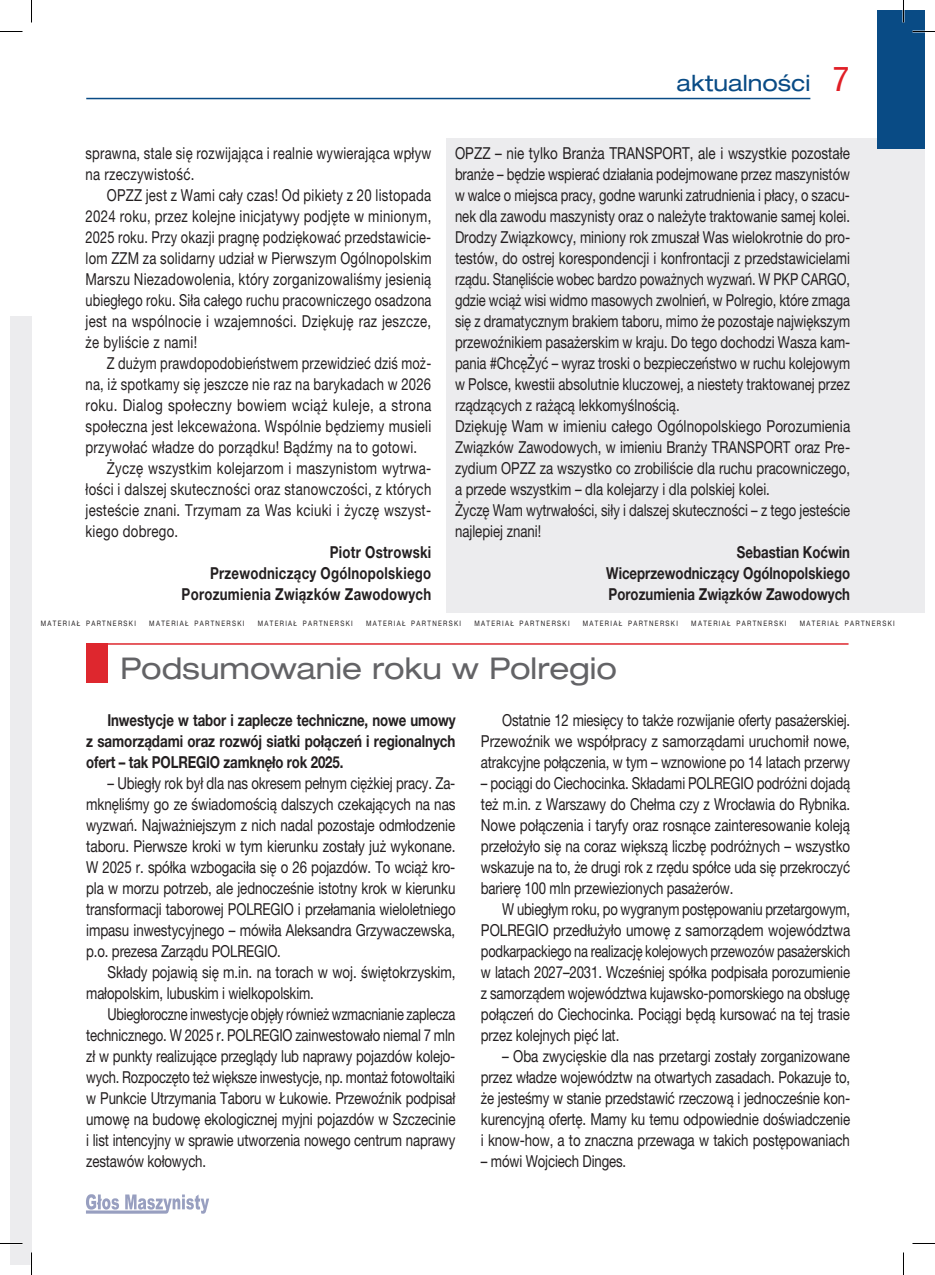
<style>
.page{position:relative;width:935px;height:1275px;background:#fff}
.page>*{position:absolute;margin:0;border:0;box-sizing:border-box;transform-origin:0 0}
.t1{font:expanded 30px "Helvetica Neue LT Pro";color:#636366}
.t2{font:expanded 22.5px "Helvetica Neue LT Pro";color:#094b85}
.t3{font:16.5px/21px "Helvetica Neue LT Pro";color:#231f20;scale:.81 1}
.t4{font:16.5px/21px "Helvetica Neue LT Pro";color:#231f20;text-align:justify;scale:.8 1}
.t5{font:16.5px/21px "Helvetica Neue LT Pro";color:#231f20;scale:.79 1}
.t6{font:16.5px/21px "Helvetica Neue LT Pro";color:#231f20;text-align:justify;scale:.78 1}
.t7{font:16.5px "Helvetica Neue LT Pro";letter-spacing:.02em;color:#231f20;scale:.8 1}
.t8{font:700 16.5px/21px "Helvetica Neue LT Pro";color:#231f20;text-align:justify;scale:.8 1}
.t9{font:700 16.5px/21px "Helvetica Neue LT Pro";letter-spacing:.02em;color:#231f20;text-align:right;scale:.8 1}
.t10{font:16.5px "Helvetica Neue LT Pro";letter-spacing:.025em;color:#231f20;scale:.82 1}
.t11{font:7.5px "Helvetica Neue LT Pro";letter-spacing:.215em;color:#231f20;scale:.82 1}
.s1{font-stretch:condensed;font-size:34.5px;color:#e01f26}
</style>
<div class="page">
<svg style="left:86px;top:1194px;width:123px;height:20px"></svg>
<div style="left:446px;top:138px;width:478px;height:475px;background:#ececee"></div>
<div style="left:877px;top:10px;width:47px;height:138px;background:#094b85"></div>
<hr style="left:86px;top:98px;width:724px;height:1px;background:#094b85">
<hr style="left:86px;top:643px;width:762px;height:2px;background:#de272e">
<div style="left:86px;top:644px;width:21px;height:39px;background:#de272e"></div>
<hr style="left:902px;top:0;width:2px;height:22px;background:#fff">
<svg style="left:912px;top:31px;width:23px;height:1px"></svg>
<svg style="left:912px;top:1243px;width:23px;height:1px"></svg>
<svg style="left:0;top:0;width:32px;height:1275px"></svg>
<svg style="left:903px;top:0;width:1px;height:22px"></svg>
<svg style="left:903px;top:1252px;width:1px;height:23px"></svg>
<p class="t5" style="left:86px;top:142px;width:439px">sprawna, stale się rozwijająca i realnie wywierająca wpływ na rzeczywistość.</p>
<p class="t4" style="left:86px;top:184px;width:434px;text-indent:21px">OPZZ jest z Wami cały czas! Od pikiety z 20 listopada 2024 roku, przez kolejne inicjatywy podjęte w minionym, 2025 roku. Przy okazji pragnę podziękować przedstawicie&shy;lom ZZM za solidarny udział w Pierwszym Ogólnopolskim Marszu Niezadowolenia, który zorganizowaliśmy jesienią ubiegłego roku. Siła całego ruchu pracowniczego osadzona jest na wspólnocie i wzajemności. Dziękuję raz jeszcze, że byliście z nami!</p>
<p class="t6" style="left:107px;top:352px;width:417px">Z dużym prawdopodobieństwem przewidzieć dziś moż-</p>
<p class="t5" style="left:86px;top:373px;width:439px">na, iż spotkamy się jeszcze nie raz na barykadach w 2026</p>
<p class="t10" style="left:86px;top:395px;width:423px">roku. Dialog społeczny bowiem wciąż kuleje, a strona</p>
<p class="t7" style="left:86px;top:416px;width:434px">społeczna jest lekceważona. Wspólnie będziemy musieli</p>
<p class="t7" style="left:86px;top:437px;width:416px">przywołać władze do porządku! Bądźmy na to gotowi.</p>
<p class="t7" style="left:107px;top:458px;width:407px">Życzę wszystkim kolejarzom i maszynistom wytrwa-</p>
<p class="t7" style="left:86px;top:479px;width:434px">łości i dalszej skuteczności oraz stanowczości, z których</p>
<p class="t7" style="left:86px;top:500px;width:434px">jesteście znani. Trzymam za Was kciuki i życzę wszyst-</p>
<p class="t7" style="left:86px;top:521px;width:117px">kiego dobrego.</p>
<p class="t9" style="left:182px;top:541px;width:314px">Piotr Ostrowski<br>Przewodniczący Ogólnopolskiego<br>Porozumienia Związków Zawodowych</p>
<h2 class="t2" style="left:676px;top:69px;width:174px">aktualności <span class="s1">7</span></h2>
<p class="t3" style="left:455px;top:142px;width:489px">OPZZ – nie tylko Branża TRANSPORT, ale i wszystkie pozostałe branże – będzie wspierać działania podejmowane przez maszynistów w walce o miejsca pracy, godne warunki zatrudnienia i płacy, o szacu&shy;nek dla zawodu maszynisty oraz o należyte traktowanie samej kolei.<br>Drodzy Związkowcy, miniony rok zmuszał Was wielokrotnie do pro&shy;testów, do ostrej korespondencji i konfrontacji z przedstawicielami rządu. Stanęliście wobec bardzo poważnych wyzwań. W PKP CARGO, gdzie wciąż wisi widmo masowych zwolnień, w Polregio, które zmaga się z dramatycznym brakiem taboru, mimo że pozostaje największym przewoźnikiem pasażerskim w kraju. Do tego dochodzi Wasza kam&shy;pania #ChcęŻyć – wyraz troski o bezpieczeństwo w ruchu kolejowym w Polsce, kwestii absolutnie kluczowej, a niestety traktowanej przez rządzących z rażącą lekkomyślnością.<br>Dziękuję Wam w imieniu całego Ogólnopolskiego Porozumienia Związków Zawodowych, w imieniu Branży TRANSPORT oraz Pre&shy;zydium OPZZ za wszystko co zrobiliście dla ruchu pracowniczego, a przede wszystkim – dla kolejarzy i dla polskiej kolei.<br>Życzę Wam wytrwałości, siły i dalszej skuteczności – z tego jesteście najlepiej znani!</p>
<p class="t8" style="left:606px;top:541px;width:306px;text-indent:131px">Sebastian Koćwin Wiceprzewodniczący Ogólnopolskiego Porozumienia Związków Zawodowych</p>
<p class="t11" style="left:41px;top:618px;width:117px">MATERIAŁ PARTNERSKI</p>
<p class="t11" style="left:149px;top:618px;width:117px">MATERIAŁ PARTNERSKI</p>
<p class="t11" style="left:258px;top:618px;width:117px">MATERIAŁ PARTNERSKI</p>
<p class="t11" style="left:366px;top:618px;width:117px">MATERIAŁ PARTNERSKI</p>
<p class="t11" style="left:474px;top:618px;width:117px">MATERIAŁ PARTNERSKI</p>
<p class="t11" style="left:583px;top:618px;width:117px">MATERIAŁ PARTNERSKI</p>
<p class="t11" style="left:691px;top:618px;width:117px">MATERIAŁ PARTNERSKI</p>
<p class="t11" style="left:799px;top:618px;width:117px">MATERIAŁ PARTNERSKI</p>
<h1 class="t1" style="left:120px;top:649px;width:498px">Podsumowanie roku w Polregio</h1>
<p class="t8" style="left:86px;top:709px;width:463px;text-indent:21px">Inwestycje w tabor i zaplecze techniczne, nowe umowy z samorządami oraz rozwój siatki połączeń i regionalnych ofert – tak POLREGIO zamknęło rok 2025.</p>
<p class="t4" style="left:86px;top:772px;width:463px;text-indent:21px">– Ubiegły rok był dla nas okresem pełnym ciężkiej pracy. Za&shy;mknęliśmy go ze świadomością dalszych czekających na nas wyzwań. Najważniejszym z nich nadal pozostaje odmłodzenie taboru. Pierwsze kroki w tym kierunku zostały już wykonane.<br>W 2025 r. spółka wzbogaciła się o 26 pojazdów. To wciąż kro&shy;pla w morzu potrzeb, ale jednocześnie istotny krok w kierunku transformacji taborowej POLREGIO i przełamania wieloletniego impasu inwestycyjnego – mówiła Aleksandra Grzywaczewska, p.o. prezesa Zarządu POLREGIO.</p>
<p class="t3" style="left:86px;top:961px;width:457px;text-indent:21px">Składy pojawią się m.in. na torach w woj. świętokrzyskim, małopolskim, lubuskim i wielkopolskim.</p>
<p class="t6" style="left:86px;top:1003px;width:475px;text-indent:21px">Ubiegłoroczne inwestycje objęły również wzmacnianie zaplecza technicznego. W 2025 r. POLREGIO zainwestowało niemal 7 mln zł w punkty realizujące przeglądy lub naprawy pojazdów kolejo&shy;wych. Rozpoczęto też większe inwestycje, np. montaż fotowoltaiki w Punkcie Utrzymania Taboru w Łukowie. Przewoźnik podpisał umowę na budowę ekologicznej myjni pojazdów w Szczecinie i list intencyjny w sprawie utworzenia nowego centrum naprawy zestawów kołowych.</p>
<p class="t4" style="left:481px;top:709px;width:463px;text-indent:21px">Ostatnie 12 miesięcy to także rozwijanie oferty pasażerskiej.<br>Przewoźnik we współpracy z samorządami uruchomił nowe, atrakcyjne połączenia, w tym – wznowione po 14 latach przerwy</p>
<p class="t4" style="left:481px;top:772px;width:463px">– pociągi do Ciechocinka. Składami POLREGIO podróżni dojadą też m.in. z Warszawy do Chełma czy z Wrocławia do Rybnika.<br>Nowe połączenia i taryfy oraz rosnące zainteresowanie koleją przełożyło się na coraz większą liczbę podróżnych – wszystko wskazuje na to, że drugi rok z rzędu spółce uda się przekroczyć barierę 100 mln przewiezionych pasażerów.</p>
<p class="t5" style="left:481px;top:898px;width:469px;text-align:justify;text-indent:21px">W ubiegłym roku, po wygranym postępowaniu przetargowym, POLREGIO przedłużyło umowę z samorządem województwa podkarpackiego na realizację kolejowych przewozów pasażerskich w latach 2027–2031. Wcześniej spółka podpisała porozumienie z samorządem województwa kujawsko-pomorskiego na obsługę połączeń do Ciechocinka. Pociągi będą kursować na tej trasie przez kolejnych pięć lat.</p>
<p class="t3" style="left:481px;top:1045px;width:457px;text-align:justify;text-indent:21px">– Oba zwycięskie dla nas przetargi zostały zorganizowane przez władze województw na otwartych zasadach. Pokazuje to, że jesteśmy w stanie przedstawić rzeczową i jednocześnie kon&shy;kurencyjną ofertę. Mamy ku temu odpowiednie doświadczenie i know-how, a to znaczna przewaga w takich postępowaniach</p>
<p class="t4" style="left:481px;top:1150px;width:183px">– mówi Wojciech Dinges.</p>
</div>
